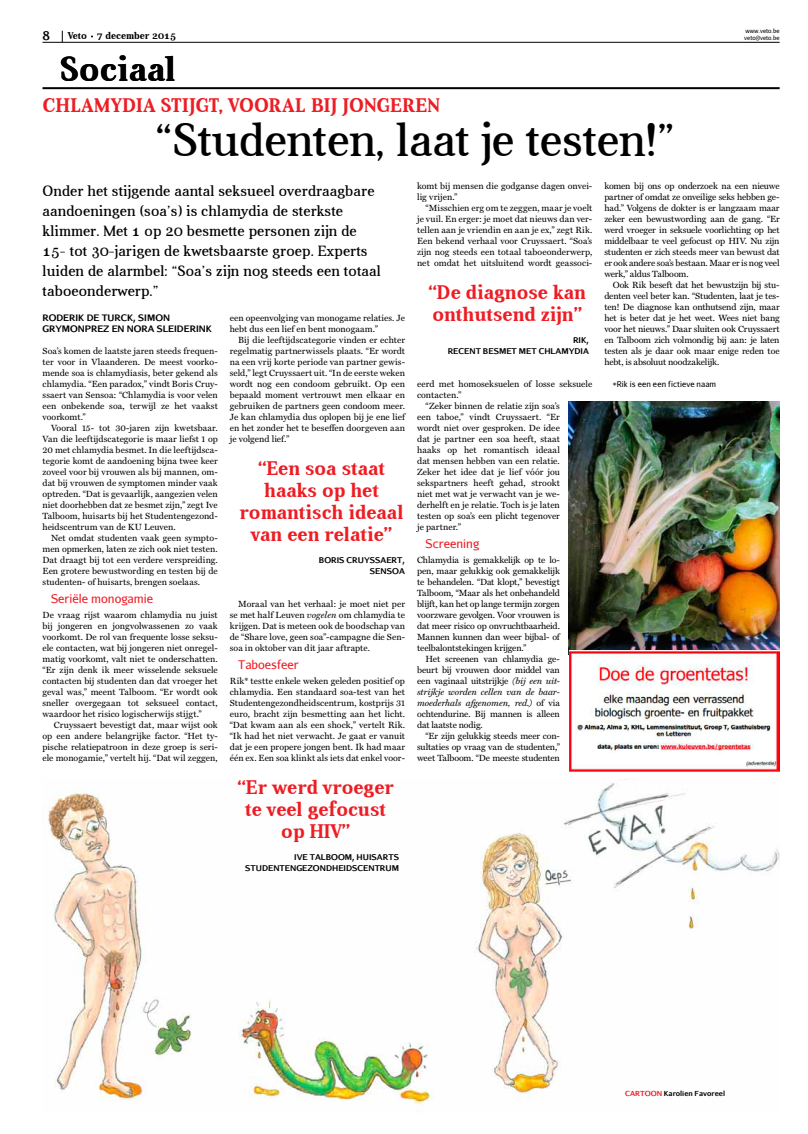
<style>
.page{position:relative;width:808px;height:1134px;background:#fff}
.page>*{position:absolute;margin:0;border:0;box-sizing:border-box;transform-origin:0 0}
.t1{font:47px "Aver";color:#000}
.t2{font:700 35px "Aver";color:#000}
.t3{font:700 20px/22px "Aver";color:#ed1d24;text-align:center}
.t4{font:15px/20px "Aver";letter-spacing:.01em;color:#000}
.t5{font:12px "Aurulent Sans";color:#ed1d24}
.t6{font:700 12px "Aurulent Sans";color:#000}
.t7{font:700 10px "Aver";color:#000}
.t8{font:9px/11px "Miller Text";color:#000;text-align:justify}
.t9{font:700 9px/11px "Aurulent Sans";color:#000}
.t10{font:9px "Miller Text";letter-spacing:.02em;color:#000}
.t11{font:700 8px/11px "Aurulent Sans";color:#000;text-align:right}
.t12{font:8px "Aurulent Sans";letter-spacing:.01em;color:#000}
.t13{font:700 7px "Aurulent Sans";color:#000}
.t14{font:700 7px "Aurulent Sans";color:#ed1d24}
.t15{font:6px/7.2px "Aurulent Sans";color:#000}
.s1{font-style:italic}
</style>
<div class="page">
<hr style="left:43px;top:42px;width:737px;height:1px;background:#000">
<hr style="left:43px;top:87px;width:737px;height:2px;background:#000">
<img style="left:568px;top:402px;width:212px;height:252px">
<img style="left:570px;top:650px;width:210px;height:122px">
<img style="left:48px;top:783px;width:732px;height:322px">
<h3 class="t6" style="left:43px;top:27px;width:9px">8</h3>
<p class="t7" style="left:68px;top:30px;width:110px">Veto 7 december 2015</p>
<p class="t15" style="left:744px;top:27px;width:37px">www.veto.be veto@veto.be</p>
<h2 class="t2" style="left:60px;top:50px;width:118px">Sociaal</h2>
<h3 class="t3" style="left:43px;top:94px;width:399px">Chlamydia stijgt, vooral bij jongeren</h3>
<h1 class="t1" style="left:155px;top:114px;width:521px">“Studenten, laat je testen!”</h1>
<p class="t4" style="left:43px;top:181px;width:340px">Onder het stijgende aantal seksueel overdraagbare aandoeningen (soa’s) is chlamydia de sterkste klimmer. Met 1 op 20 besmette personen zijn de 15- tot 30-jarigen de kwetsbaarste groep. Experts luiden de alarmbel: “Soa’s zijn nog steeds een totaal taboeonderwerp.”</p>
<p class="t9" style="left:43px;top:311px;width:171px">RODERIK DE TURCK, SIMON<br>GRYMONPREZ EN NORA SLEIDERINK</p>
<p class="t8" style="left:43px;top:345px;width:177px">Soa’s komen de laatste jaren steeds frequen&shy;ter voor in Vlaanderen. De meest voorko&shy;mende soa is chlamydiasis, beter gekend als chlamydia. “Een paradox,” vindt Boris Cruy&shy;ssaert van Sensoa: “Chlamydia is voor velen een onbekende soa, terwijl ze het vaakst voorkomt.”</p>
<p class="t8" style="left:43px;top:422px;width:177px;text-indent:9px">Vooral 15- tot 30-jaren zijn kwetsbaar.<br>Van die leeftijdscategorie is maar liefst 1 op 20 met chlamydia besmet. In die leeftijdsca&shy;tegorie komt de aandoening bijna twee keer zoveel voor bij vrouwen als bij mannen, om&shy;dat bij vrouwen de symptomen minder vaak optreden. “Dat is gevaarlijk, aangezien velen niet doorhebben dat ze besmet zijn,” zegt Ive Talboom, huisarts bij het Studentengezond&shy;heidscentrum van de KU Leuven.</p>
<p class="t8" style="left:43px;top:532px;width:177px;text-indent:8px">Net omdat studenten vaak geen sympto&shy;men opmerken, laten ze zich ook niet testen.<br>Dat draagt bij tot een verdere verspreiding.<br>Een grotere bewustwording en testen bij de studenten- of huisarts, brengen soelaas.</p>
<h3 class="t5" style="left:51px;top:591px;width:104px">Seriële monogamie</h3>
<p class="t8" style="left:43px;top:609px;width:177px">De vraag rijst waarom chlamydia nu juist bij jongeren en jongvolwassenen zo vaak voorkomt. De rol van frequente losse seksu&shy;ele contacten, wat bij jongeren niet onregel&shy;matig voorkomt, valt niet te onderschatten. “Er zijn denk ik meer wisselende seksuele contacten bij studenten dan dat vroeger het geval was,” meent Talboom. “Er wordt ook sneller overgegaan tot seksueel contact, waardoor het risico logischerwijs stijgt.”</p>
<p class="t8" style="left:43px;top:719px;width:177px;text-indent:11px">Cruyssaert bevestigt dat, maar wijst ook op een andere belangrijke factor. “Het ty&shy;pische relatiepatroon in deze groep is seri&shy;ële monogamie,” vertelt hij. “Dat wil zeggen,</p>
<p class="t8" style="left:604px;top:180px;width:177px">komen bij ons op onderzoek na een nieuwe partner of omdat ze onveilige seks hebben ge&shy;had.” Volgens de dokter is er langzaam maar zeker een bewustwording aan de gang. “Er werd vroeger in seksuele voorlichting op het middelbaar te veel gefocust op HIV. Nu zijn studenten er zich steeds meer van bewust dat er ook andere soa’s bestaan. Maar er is nog veel werk,” aldus Talboom.</p>
<p class="t8" style="left:604px;top:279px;width:177px;text-indent:8px">Ook Rik beseft dat het bewustzijn bij stu&shy;denten veel beter kan. “Studenten, laat je tes&shy;ten! De diagnose kan onthutsend zijn, maar het is beter dat je het weet. Wees niet bang voor het nieuws.” Daar sluiten ook Cruyssaert en Talboom zich volmondig bij aan: je laten testen als je daar ook maar enige reden toe hebt, is absoluut noodzakelijk.</p>
<p class="t12" style="left:613px;top:379px;width:105px">*Rik is een een fictieve naam</p>
<p class="t8" style="left:417px;top:180px;width:177px">komt bij mensen die godganse dagen onvei&shy;lig vrijen.”</p>
<p class="t8" style="left:417px;top:202px;width:177px;text-indent:9px">“Misschien erg om te zeggen, maar je voelt je vuil. En erger: je moet dat nieuws dan ver&shy;tellen aan je vriendin en aan je ex,” zegt Rik.<br>Een bekend verhaal voor Cruyssaert. “Soa’s zijn nog steeds een totaal taboeonderwerp, net omdat het uitsluitend wordt geassoci-</p>
<h3 class="t3" style="left:429px;top:281px;width:159px;text-align:left">“De diagnose kan onthutsend zijn”</h3>
<p class="t11" style="left:448px;top:334px;width:143px">RIK,<br>RECENT BESMET MET CHLAMYDIA</p>
<p class="t8" style="left:230px;top:312px;width:177px">een opeenvolging van monogame relaties. Je hebt dus een lief en bent monogaam.”</p>
<p class="t8" style="left:230px;top:334px;width:177px;text-indent:9px">Bij die leeftijdscategorie vinden er echter regelmatig partnerwissels plaats. “Er wordt na een vrij korte periode van partner gewis&shy;seld,” legt Cruyssaert uit. “In de eerste weken wordt nog een condoom gebruikt. Op een bepaald moment vertrouwt men elkaar en gebruiken de partners geen condoom meer.<br>Je kan chlamydia dus oplopen bij je ene lief en het zonder het te beseffen doorgeven aan je volgend lief.”</p>
<p class="t8" style="left:417px;top:378px;width:177px">eerd met homoseksuelen of losse seksuele</p>
<p class="t10" style="left:417px;top:389px;width:46px">contacten.”</p>
<p class="t8" style="left:426px;top:400px;width:136px">“Zeker binnen de relatie zijn soa’s</p>
<p class="t8" style="left:417px;top:411px;width:144px">een taboe,” vindt Cruyssaert. “Er</p>
<p class="t8" style="left:417px;top:422px;width:144px">wordt niet over gesproken. De idee</p>
<p class="t8" style="left:417px;top:433px;width:144px">dat je partner een soa heeft, staat</p>
<p class="t8" style="left:417px;top:444px;width:144px">haaks op het romantisch ideaal</p>
<p class="t8" style="left:417px;top:455px;width:144px">dat mensen hebben van een relatie.</p>
<p class="t8" style="left:417px;top:466px;width:144px">Zeker het idee dat je lief vóór jou</p>
<p class="t8" style="left:417px;top:477px;width:144px">sekspartners heeft gehad, strookt</p>
<p class="t8" style="left:417px;top:488px;width:144px">niet met wat je verwacht van je we-</p>
<p class="t8" style="left:417px;top:499px;width:144px">derhelft en je relatie. Toch is je laten</p>
<p class="t8" style="left:417px;top:510px;width:144px">testen op soa’s een plicht tegenover</p>
<p class="t8" style="left:417px;top:521px;width:45px">je partner.”</p>
<h3 class="t5" style="left:426px;top:536px;width:55px">Screening</h3>
<p class="t8" style="left:417px;top:554px;width:144px">Chlamydia is gemakkelijk op te lo&shy;pen, maar gelukkig ook gemakkelijk te behandelen. “Dat klopt,” bevestigt Talboom, “Maar als het onbehandeld blijft, kan het op lange termijn zorgen voorzware gevolgen. Voor vrouwen is dat meer risico op onvruchtbaarheid.<br>Mannen kunnen dan weer bijbal- of teelbalontstekingen krijgen.”</p>
<p class="t8" style="left:417px;top:653px;width:144px;text-indent:9px">Het screenen van chlamydia ge&shy;beurt bij vrouwen door middel van een vaginaal uitstrijkje <span class="s1">(bij een uit&shy;strijkje worden cellen van de baar&shy;moederhals afgenomen, red.)</span> of via ochtendurine. Bij mannen is alleen dat laatste nodig.</p>
<p class="t8" style="left:417px;top:730px;width:144px;text-indent:9px">“Er zijn gelukkig steeds meer con&shy;sultaties op vraag van de studenten,” weet Talboom. “De meeste studenten</p>
<h3 class="t3" style="left:240px;top:457px;width:165px">“Een soa staat haaks op het romantisch ideaal van een relatie”</h3>
<p class="t11" style="left:319px;top:554px;width:87px">BORIS CRUYSSAERT,<br>SENSOA</p>
<p class="t8" style="left:230px;top:598px;width:177px;text-indent:9px">Moraal van het verhaal: je moet niet per se met half Leuven <span class="s1">vogelen</span> om chlamydia te krijgen. Dat is meteen ook de boodschap van de “Share love, geen soa”-campagne die Sen&shy;soa in oktober van dit jaar aftrapte.</p>
<h3 class="t5" style="left:238px;top:657px;width:62px">Taboesfeer</h3>
<p class="t8" style="left:230px;top:675px;width:177px">Rik* testte enkele weken geleden positief op chlamydia. Een standaard soa-test van het Studentengezondheidscentrum, kostprijs 31 euro, bracht zijn besmetting aan het licht. “Dat kwam aan als een shock,” vertelt Rik. “Ik had het niet verwacht. Je gaat er vanuit dat je een propere jongen bent. Ik had maar één ex. Een soa klinkt als iets dat enkel voor-</p>
<h3 class="t3" style="left:238px;top:776px;width:158px">“Er werd vroeger te veel gefocust op HIV”</h3>
<p class="t11" style="left:245px;top:851px;width:155px;text-align:left;text-indent:49px">IVE TALBOOM, HUISARTS<br>STUDENTENGEZONDHEIDSCENTRUM</p>
<p class="t14" style="left:625px;top:1088px;width:27px">CA RTOON</p>
<p class="t13" style="left:664px;top:1088px;width:63px">KAROLIEN FAVOREEL</p>
</div>
